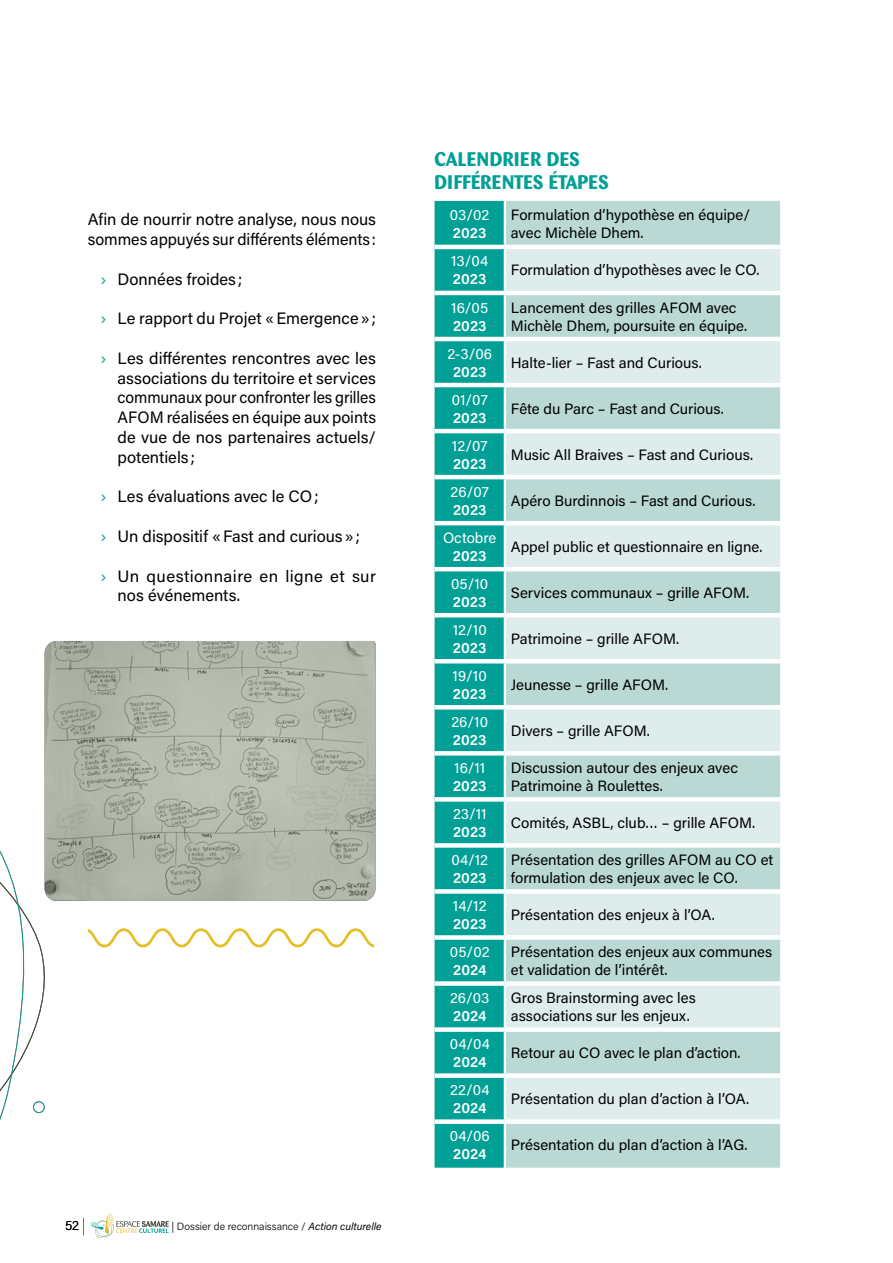
<style>
.page{position:relative;width:893px;height:1263px;background:#fff}
.page>*{position:absolute;margin:0;border:0;box-sizing:border-box;transform-origin:0 0}
.t1{font:700 19.5px/23.4px "Barmeno";letter-spacing:.02em;color:#00a096}
.t2{font:16.5px/19.8px "Acumin Pro";color:#000}
.t3{font:16.5px/19.8px "Acumin Pro";letter-spacing:.02em;color:#000}
.t4{font:15px/18px "Acumin Pro";color:#000}
.t5{font:15px "Acumin Pro";letter-spacing:.005em;color:#fff}
.t6{font:600 15px "Acumin Pro";color:#fff}
.t7{font:300 13.5px "Acumin Pro";color:#000}
.t8{font:300 10.5px "Acumin Pro";color:#000}
.s1{color:#00a096}
.s2{font-weight:400;font-style:italic}
</style>
<div class="page">
<svg style="left:0;top:650px;width:45px;height:470px"></svg>
<div style="left:33px;top:1101px;width:12px;height:12px;border:1px solid #00a096;border-radius:50%"></div>
<img style="left:45px;top:641px;width:330px;height:260px">
<svg style="left:90px;top:1214px;width:79px;height:24px"></svg>
<svg style="left:83px;top:1218px;width:1px;height:17px"></svg>
<svg style="left:88px;top:928px;width:287px;height:20px"></svg>
<div style="left:435px;top:201px;width:69px;height:967px;background:#00a096"></div>
<div style="left:506px;top:201px;width:274px;height:967px;background:#bad9d5"></div>
<svg style="left:506px;top:249px;width:274px;height:870px;background:#cde3e0"></svg>
<hr style="left:435px;top:245px;width:70px;height:4px;background:#fff">
<hr style="left:505px;top:245px;width:275px;height:4px;background:#fff">
<hr style="left:435px;top:291px;width:70px;height:4px;background:#fff">
<hr style="left:505px;top:291px;width:275px;height:4px;background:#fff">
<hr style="left:435px;top:337px;width:70px;height:4px;background:#fff">
<hr style="left:505px;top:337px;width:275px;height:4px;background:#fff">
<hr style="left:435px;top:383px;width:70px;height:4px;background:#fff">
<hr style="left:505px;top:383px;width:275px;height:4px;background:#fff">
<hr style="left:435px;top:429px;width:70px;height:4px;background:#fff">
<hr style="left:505px;top:429px;width:275px;height:4px;background:#fff">
<hr style="left:435px;top:475px;width:70px;height:4px;background:#fff">
<hr style="left:505px;top:475px;width:275px;height:4px;background:#fff">
<hr style="left:435px;top:521px;width:70px;height:4px;background:#fff">
<hr style="left:505px;top:521px;width:275px;height:4px;background:#fff">
<hr style="left:435px;top:567px;width:70px;height:4px;background:#fff">
<hr style="left:505px;top:567px;width:275px;height:4px;background:#fff">
<hr style="left:435px;top:613px;width:70px;height:4px;background:#fff">
<hr style="left:505px;top:613px;width:275px;height:4px;background:#fff">
<hr style="left:435px;top:659px;width:70px;height:4px;background:#fff">
<hr style="left:505px;top:659px;width:275px;height:4px;background:#fff">
<svg style="left:435px;top:705px;width:70px;height:4px"></svg>
<hr style="left:505px;top:705px;width:275px;height:4px;background:#fff">
<div style="left:435px;top:751px;width:70px;height:5px;background:#fff"></div>
<div style="left:505px;top:751px;width:275px;height:5px;background:#fff"></div>
<div style="left:435px;top:797px;width:70px;height:5px;background:#fff"></div>
<div style="left:505px;top:797px;width:275px;height:5px;background:#fff"></div>
<div style="left:435px;top:843px;width:70px;height:5px;background:#fff"></div>
<div style="left:505px;top:843px;width:275px;height:5px;background:#fff"></div>
<div style="left:435px;top:889px;width:70px;height:5px;background:#fff"></div>
<div style="left:505px;top:889px;width:275px;height:5px;background:#fff"></div>
<div style="left:435px;top:935px;width:70px;height:5px;background:#fff"></div>
<div style="left:505px;top:935px;width:275px;height:5px;background:#fff"></div>
<div style="left:435px;top:981px;width:70px;height:5px;background:#fff"></div>
<div style="left:505px;top:981px;width:275px;height:5px;background:#fff"></div>
<div style="left:435px;top:1027px;width:70px;height:5px;background:#fff"></div>
<div style="left:505px;top:1027px;width:275px;height:5px;background:#fff"></div>
<div style="left:435px;top:1073px;width:70px;height:5px;background:#fff"></div>
<div style="left:505px;top:1073px;width:275px;height:5px;background:#fff"></div>
<div style="left:435px;top:1119px;width:70px;height:5px;background:#fff"></div>
<div style="left:505px;top:1119px;width:275px;height:5px;background:#fff"></div>
<p class="t2" style="left:88px;top:209px;width:290px">Afin de nourrir notre analyse, nous nous sommes appuyés sur différents éléments:</p>
<p class="t2" style="left:101px;top:268px;width:143px"><span class="s1">›</span> Données froides ;</p>
<p class="t2" style="left:101px;top:308px;width:277px"><span class="s1">›</span> Le rapport du Projet «Emergence»;</p>
<p class="t2" style="left:118px;top:347px;width:260px;text-align:justify;text-indent:-17px"><span class="s1">›</span> Les différentes rencontres avec les associations du territoire et services communaux pour confronter les grilles AFOM réalisées en équipe aux points de vue de nos partenaires actuels/ potentiels ;</p>
<p class="t2" style="left:101px;top:486px;width:219px"><span class="s1">›</span> Les évaluations avec le CO;</p>
<p class="t2" style="left:101px;top:526px;width:261px"><span class="s1">›</span> Un dispositif «Fast and curious»;</p>
<p class="t3" style="left:118px;top:565px;width:260px;text-indent:-17px"><span class="s1">›</span> Un questionnaire en ligne et sur nos événements.</p>
<p class="t7" style="left:65px;top:1216px;width:16px">52</p>
<p class="t8" style="left:171px;top:1219px;width:212px">| Dossier de reconnaissance / <span class="s2">Action culturelle</span></p>
<h1 class="t1" style="left:435px;top:147px;width:175px">CALENDRIER DES<br>DIFFÉRENTES ÉTAPES</h1>
<p class="t5" style="left:450px;top:205px;width:41px">03/02</p>
<p class="t6" style="left:453px;top:223px;width:35px">2023</p>
<p class="t5" style="left:451px;top:251px;width:39px">13/04</p>
<p class="t6" style="left:453px;top:269px;width:35px">2023</p>
<p class="t5" style="left:451px;top:297px;width:39px">16/05</p>
<p class="t6" style="left:453px;top:315px;width:35px">2023</p>
<p class="t5" style="left:447px;top:343px;width:46px">2-3/06</p>
<p class="t6" style="left:453px;top:361px;width:35px">2023</p>
<p class="t5" style="left:452px;top:389px;width:38px">01/07</p>
<p class="t6" style="left:453px;top:407px;width:35px">2023</p>
<p class="t5" style="left:452px;top:435px;width:37px">12/07</p>
<p class="t6" style="left:453px;top:453px;width:35px">2023</p>
<p class="t5" style="left:451px;top:481px;width:40px">26/07</p>
<p class="t6" style="left:453px;top:499px;width:35px">2023</p>
<p class="t5" style="left:443px;top:527px;width:55px">Octobre</p>
<p class="t6" style="left:453px;top:545px;width:35px">2023</p>
<p class="t5" style="left:451px;top:573px;width:39px">05/10</p>
<p class="t6" style="left:453px;top:591px;width:35px">2023</p>
<p class="t5" style="left:453px;top:619px;width:36px">12/10</p>
<p class="t6" style="left:453px;top:637px;width:35px">2023</p>
<p class="t5" style="left:453px;top:665px;width:36px">19/10</p>
<p class="t6" style="left:453px;top:683px;width:35px">2023</p>
<p class="t5" style="left:451px;top:711px;width:38px">26/10</p>
<p class="t6" style="left:453px;top:729px;width:35px">2023</p>
<p class="t5" style="left:454px;top:757px;width:33px">16/11</p>
<p class="t6" style="left:453px;top:775px;width:35px">2023</p>
<p class="t5" style="left:453px;top:803px;width:35px">23/11</p>
<p class="t6" style="left:453px;top:821px;width:35px">2023</p>
<p class="t5" style="left:451px;top:849px;width:38px">04/12</p>
<p class="t6" style="left:453px;top:867px;width:35px">2023</p>
<p class="t5" style="left:453px;top:895px;width:35px">14/12</p>
<p class="t6" style="left:453px;top:913px;width:35px">2023</p>
<p class="t5" style="left:450px;top:941px;width:41px">05/02</p>
<p class="t6" style="left:453px;top:959px;width:35px">2024</p>
<p class="t5" style="left:450px;top:987px;width:41px">26/03</p>
<p class="t6" style="left:453px;top:1005px;width:35px">2024</p>
<p class="t5" style="left:450px;top:1033px;width:42px">04/04</p>
<p class="t6" style="left:453px;top:1051px;width:35px">2024</p>
<p class="t5" style="left:450px;top:1079px;width:41px">22/04</p>
<p class="t6" style="left:453px;top:1097px;width:35px">2024</p>
<p class="t5" style="left:450px;top:1125px;width:42px">04/06</p>
<p class="t6" style="left:453px;top:1143px;width:35px">2024</p>
<p class="t4" style="left:511px;top:206px;width:241px">Formulation d’hypothèse en équipe/ avec Michèle Dhem.</p>
<p class="t4" style="left:511px;top:261px;width:250px">Formulation d’hypothèses avec le CO.</p>
<p class="t4" style="left:511px;top:298px;width:238px">Lancement des grilles AFOM avec<br>Michèle Dhem, poursuite en équipe.</p>
<p class="t4" style="left:511px;top:353px;width:192px">Halte-lier – Fast and Curious.</p>
<p class="t4" style="left:511px;top:399px;width:214px">Fête du Parc – Fast and Curious.</p>
<p class="t4" style="left:511px;top:445px;width:244px">Music All Braives – Fast and Curious.</p>
<p class="t4" style="left:511px;top:491px;width:246px">Apéro Burdinnois – Fast and Curious.</p>
<p class="t4" style="left:511px;top:537px;width:253px">Appel public et questionnaire en ligne.</p>
<p class="t4" style="left:511px;top:583px;width:240px">Services communaux – grille AFOM.</p>
<p class="t4" style="left:511px;top:629px;width:170px">Patrimoine – grille AFOM.</p>
<p class="t4" style="left:511px;top:675px;width:159px">Jeunesse – grille AFOM.</p>
<p class="t4" style="left:511px;top:721px;width:141px">Divers – grille AFOM.</p>
<p class="t4" style="left:511px;top:758px;width:229px">Discussion autour des enjeux avec<br>Patrimoine à Roulettes.</p>
<p class="t4" style="left:511px;top:813px;width:246px">Comités, ASBL, club… – grille AFOM.</p>
<p class="t4" style="left:511px;top:850px;width:264px">Présentation des grilles AFOM au CO et formulation des enjeux avec le CO.</p>
<p class="t4" style="left:511px;top:905px;width:206px">Présentation des enjeux à l’OA.</p>
<p class="t4" style="left:511px;top:942px;width:263px">Présentation des enjeux aux communes et validation de l’intérêt.</p>
<p class="t4" style="left:511px;top:988px;width:186px">Gros Brainstorming avec les associations sur les enjeux.</p>
<p class="t4" style="left:511px;top:1043px;width:231px">Retour au CO avec le plan d’action.</p>
<p class="t4" style="left:511px;top:1089px;width:240px">Présentation du plan d’action à l’OA.</p>
<p class="t4" style="left:511px;top:1135px;width:238px">Présentation du plan d’action à l’AG.</p>
</div>
